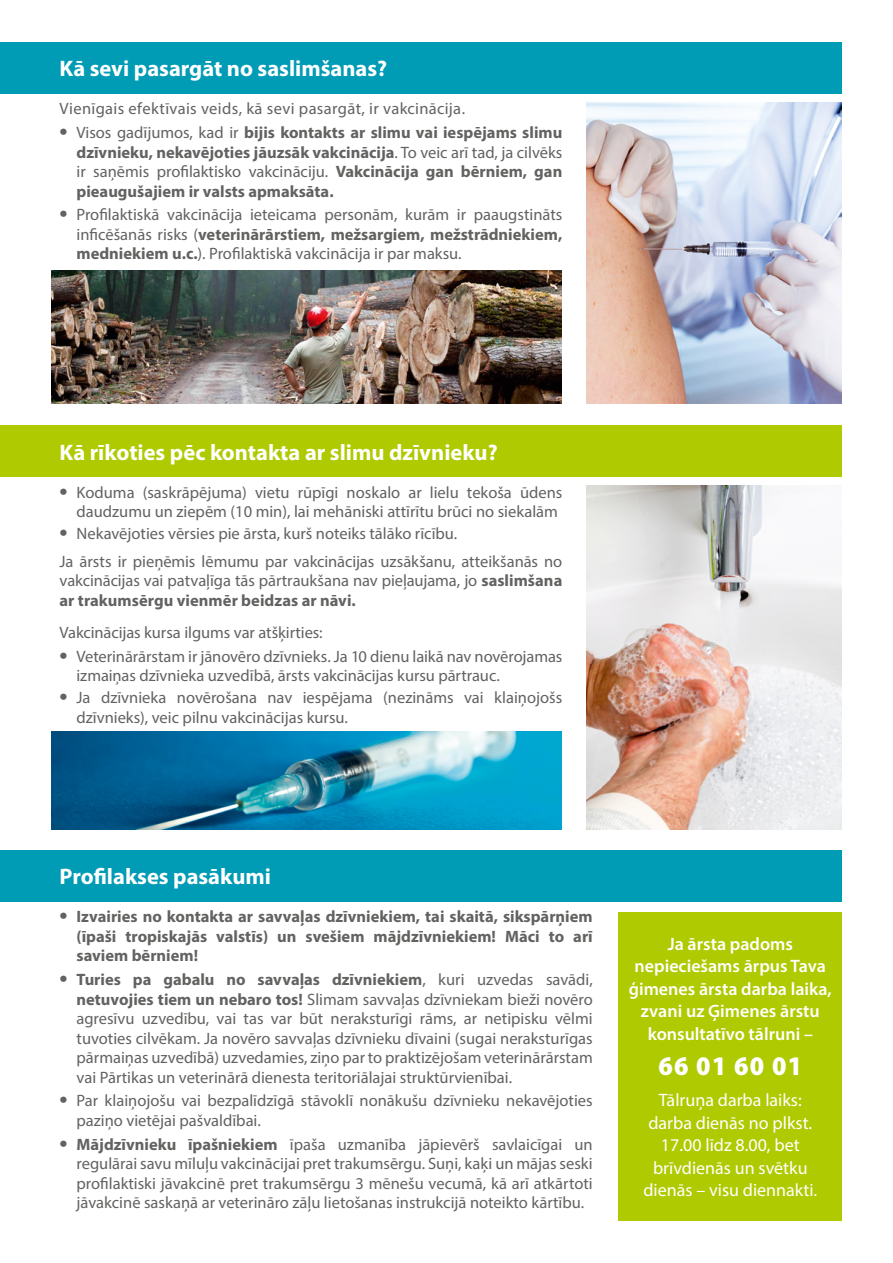
<style>
.page{position:relative;width:893px;height:1263px;background:#fff}
.page>*{position:absolute;margin:0;border:0;box-sizing:border-box;transform-origin:0 0}
.t1{font:900 semi-condensed 27px "Myriad Pro";letter-spacing:.05em;color:#fff}
.t2{font:700 22.5px "Myriad Pro";color:#fff}
.t3{font:600 18px/22.5px "Myriad Pro";color:#fff;text-align:center}
.t4{font:18px/22.5px "Myriad Pro";color:#fff;text-align:center}
.t5{font:16.5px/19.5px "Myriad Pro";color:#626261}
.t6{font:700 16.5px/19.5px "Myriad Pro";color:#626261;text-align:justify}
.t7{font:16.5px "Myriad Pro";letter-spacing:.02em;color:#626261}
.s1{font-size:24px}
.s2{font-weight:400}
.s3{font-weight:700;font-size:24px}
.s4{font-weight:700}
</style>
<div class="page">
<div style="left:619px;top:912px;width:223px;height:308px;background:#afca00"></div>
<div style="left:51px;top:426px;width:791px;height:51px;background:#afca00"></div>
<div style="left:51px;top:850px;width:791px;height:51px;background:#009bb4"></div>
<img style="left:587px;top:102px;width:255px;height:302px">
<div style="left:0;top:426px;width:53px;height:51px;background:#afca00"></div>
<div style="left:0;top:850px;width:53px;height:51px;background:#009bb4"></div>
<div style="left:0;top:43px;width:53px;height:51px;background:#009bb4"></div>
<div style="left:51px;top:43px;width:791px;height:51px;background:#009bb4"></div>
<img style="left:51px;top:270px;width:510px;height:134px">
<img style="left:587px;top:485px;width:255px;height:344px">
<img style="left:51px;top:731px;width:510px;height:98px">
<h2 class="t2" style="left:60px;top:54px;width:329px">Kā sevi pasargāt no saslimšanas?</h2>
<p class="t7" style="left:60px;top:99px;width:407px">Vienīgais efektīvais veids, kā sevi pasargāt, ir vakcinācija.</p>
<p class="t6" style="left:77px;top:122px;width:487px;text-indent:-17px"><span class="s1">•</span> <span class="s2">Visos gadījumos, kad ir</span> bijis kontakts ar slimu vai iespējams slimu dzīvnieku, nekavējoties jāuzsāk vakcinācija<span class="s2">. To veic arī tad, ja cilvēks ir saņēmis profilaktisko vakcināciju.</span> Vakcinācija gan bērniem, gan pieaugušajiem ir valsts apmaksāta.</p>
<p class="t5" style="left:77px;top:205px;width:487px;text-align:justify;text-indent:-17px"><span class="s3">•</span> Profilaktiskā vakcinācija ieteicama personām, kurām ir paaugstināts inficēšanās risks (<span class="s4">veterinārārstiem, mežsargiem, mežstrādniekiem, medniekiem u.c.</span>). Profilaktiskā vakcinācija ir par maksu.</p>
<h2 class="t2" style="left:60px;top:437px;width:440px">Kā rīkoties pēc kontakta ar slimu dzīvnieku?</h2>
<p class="t5" style="left:60px;top:482px;width:504px;text-align:right"><span class="s3">•</span> Koduma (saskrāpējuma) vietu rūpīgi noskalo ar lielu tekoša ūdens daudzumu un ziepēm (10 min), lai mehāniski attīrītu brūci no siekalām</p>
<p class="t5" style="left:60px;top:519px;width:504px;line-height:28px"><span class="s3">•</span> Nekavējoties vērsies pie ārsta, kurš noteiks tālāko rīcību.<br>Ja ārsts ir pieņēmis lēmumu par vakcinācijas uzsākšanu, atteikšanās no</p>
<p class="t5" style="left:60px;top:571px;width:504px">vakcinācijas vai patvaļīga tās pārtraukšana nav pieļaujama, jo <span class="s4">saslimšana ar trakumsērgu vienmēr beidzas ar nāvi.</span></p>
<p class="t5" style="left:60px;top:623px;width:265px">Vakcinācijas kursa ilgums var atšķirties:</p>
<p class="t5" style="left:77px;top:646px;width:487px;text-indent:-17px"><span class="s3">•</span> Veterinārārstam ir jānovēro dzīvnieks. Ja 10 dienu laikā nav novērojamas izmaiņas dzīvnieka uzvedībā, ārsts vakcinācijas kursu pārtrauc.</p>
<p class="t5" style="left:77px;top:687px;width:487px;text-indent:-17px"><span class="s3">•</span> Ja dzīvnieka novērošana nav iespējama (nezināms vai klaiņojošs dzīvnieks), veic pilnu vakcinācijas kursu.</p>
<h2 class="t2" style="left:60px;top:862px;width:213px">Profilakses pasākumi</h2>
<p class="t6" style="left:77px;top:906px;width:518px;text-indent:-17px"><span class="s1">•</span> Izvairies no kontakta ar savvaļas dzīvniekiem, tai skaitā, sikspārņiem (īpaši tropiskajās valstīs) un svešiem mājdzīvniekiem! Māci to arī saviem bērniem!</p>
<p class="t5" style="left:77px;top:970px;width:518px;text-align:justify;text-indent:-17px"><span class="s3">•</span> <span class="s4">Turies pa gabalu no savvaļas dzīvniekiem</span>, kuri uzvedas savādi, <span class="s4">netuvojies tiem un nebaro tos!</span> Slimam savvaļas dzīvniekam bieži novēro agresīvu uzvedību, vai tas var būt neraksturīgi rāms, ar netipisku vēlmi tuvoties cilvēkam. Ja novēro savvaļas dzīvnieku dīvaini (sugai neraksturīgas pārmaiņas uzvedībā) uzvedamies, ziņo par to praktizējošam veterinārārstam vai Pārtikas un veterinārā dienesta teritoriālajai struktūrvienībai.</p>
<p class="t5" style="left:77px;top:1091px;width:518px;text-indent:-17px"><span class="s3">•</span> Par klaiņojošu vai bezpalīdzīgā stāvoklī nonākušu dzīvnieku nekavējoties paziņo vietējai pašvaldībai.</p>
<p class="t5" style="left:77px;top:1134px;width:518px;text-align:justify;text-indent:-17px"><span class="s3">•</span> <span class="s4">Mājdzīvnieku īpašniekiem</span> īpaša uzmanība jāpievērš savlaicīgai un regulārai savu mīluļu vakcinācijai pret trakumsērgu. Suņi, kaķi un mājas seski profilaktiski jāvakcinē pret trakumsērgu 3 mēnešu vecumā, kā arī atkārtoti jāvakcinē saskaņā ar veterināro zāļu lietošanas instrukcijā noteikto kārtību.</p>
<p class="t3" style="left:629px;top:932px;width:205px">Ja ārsta padoms nepieciešams ārpus Tava ģimenes ārsta darba laika, zvani uz Ģimenes ārstu konsultatīvo tālruni –</p>
<h1 class="t1" style="left:658px;top:1051px;width:145px">66 01 60 01</h1>
<p class="t4" style="left:643px;top:1089px;width:175px">Tālruņa darba laiks: darba dienās no plkst.<br>17.00 līdz 8.00, bet brīvdienās un svētku dienās – visu diennakti.</p>
</div>
